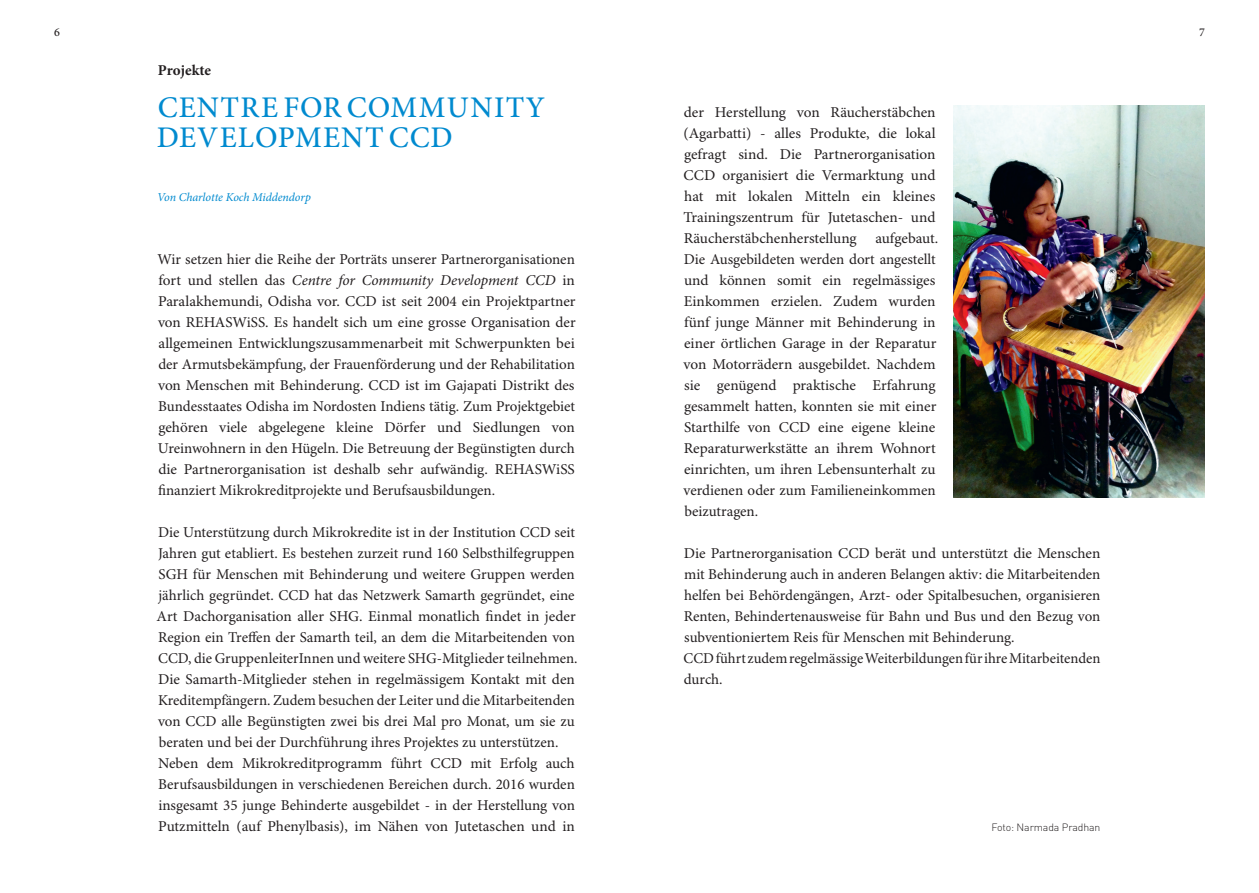
<style>
.page{position:relative;width:1259px;height:893px;background:#fff}
.page>*{position:absolute;margin:0;border:0;box-sizing:border-box;transform-origin:0 0}
.t1{font:500 30px/30px "Minion Pro";letter-spacing:.035em;color:#008acf}
.t2{font:15px/21px "Minion Pro";color:#231f20}
.t3{font:700 15px "Minion Pro";color:#231f20}
.t4{font:italic 12px "Minion Pro";letter-spacing:-.005em;color:#008acf}
.t5{font:500 12px "Minion Pro";color:#231f20}
.t6{font:300 10.5px "DIN";letter-spacing:-.01em;color:#231f20}
.s1{font-style:italic}
</style>
<div class="page">
<img style="left:953px;top:105px;width:252px;height:392px">
<p class="t5" style="left:54px;top:24px;width:7px">6</p>
<p class="t5" style="left:1199px;top:24px;width:7px">7</p>
<p class="t3" style="left:158px;top:60px;width:55px">Projekte</p>
<h1 class="t1" style="left:157px;top:92px;width:390px">CENTRE FOR COMMUNITY<br>DEVELOPMENT CCD</h1>
<p class="t4" style="left:157px;top:189px;width:155px">Von Charlotte Koch Middendorp</p>
<p class="t2" style="left:158px;top:249px;width:419px;text-align:justify">Wir setzen hier die Reihe der Porträts unserer Partnerorganisationen fort und stellen das <span class="s1">Centre for Community Development CCD</span> in Paralakhemundi, Odisha vor. CCD ist seit 2004 ein Projektpartner von REHASWiSS. Es handelt sich um eine grosse Organisation der allgemeinen Entwicklungszusammenarbeit mit Schwerpunkten bei der Armutsbekämpfung, der Frauenförderung und der Rehabilitation von Menschen mit Behinderung. CCD ist im Gajapati Distrikt des Bundesstaates Odisha im Nordosten Indiens tätig. Zum Projektgebiet gehören viele abgelegene kleine Dörfer und Siedlungen von Ureinwohnern in den Hügeln. Die Betreuung der Begünstigten durch die Partnerorganisation ist deshalb sehr aufwändig. REHASWiSS finanziert Mikrokreditprojekte und Berufsausbildungen.</p>
<p class="t2" style="left:157px;top:522px;width:422px">Die Unterstützung durch Mikrokredite ist in der Institution CCD seit Jahren gut etabliert. Es bestehen zurzeit rund 160 Selbsthilfegruppen SGH für Menschen mit Behinderung und weitere Gruppen werden jährlich gegründet. CCD hat das Netzwerk Samarth gegründet, eine Art Dachorganisation aller SHG. Einmal monatlich findet in jeder Region ein Treffen der Samarth teil, an dem die Mitarbeitenden von CCD, die GruppenleiterInnen und weitere SHG-Mitglieder teilnehmen.<br>Die Samarth-Mitglieder stehen in regelmässigem Kontakt mit den Kreditempfängern. Zudem besuchen der Leiter und die Mitarbeitenden von CCD alle Begünstigten zwei bis drei Mal pro Monat, um sie zu beraten und bei der Durchführung ihres Projektes zu unterstützen.<br>Neben dem Mikrokreditprogramm führt CCD mit Erfolg auch Berufsausbildungen in verschiedenen Bereichen durch. 2016 wurden insgesamt 35 junge Behinderte ausgebildet - in der Herstellung von Putzmitteln (auf Phenylbasis), im Nähen von Jutetaschen und in</p>
<p class="t2" style="left:683px;top:102px;width:256px">der Herstellung von Räucherstäbchen (Agarbatti) - alles Produkte, die lokal gefragt sind. Die Partnerorganisation CCD organisiert die Vermarktung und hat mit lokalen Mitteln ein kleines Trainingszentrum für Jutetaschen- und Räucherstäbchenherstellung aufgebaut.<br>Die Ausgebildeten werden dort angestellt und können somit ein regelmässiges Einkommen erzielen. Zudem wurden fünf junge Männer mit Behinderung in einer örtlichen Garage in der Reparatur von Motorrädern ausgebildet. Nachdem sie genügend praktische Erfahrung gesammelt hatten, konnten sie mit einer Starthilfe von CCD eine eigene kleine Reparaturwerkstätte an ihrem Wohnort einrichten, um ihren Lebensunterhalt zu verdienen oder zum Familieneinkommen beizutragen.</p>
<p class="t2" style="left:683px;top:543px;width:418px">Die Partnerorganisation CCD berät und unterstützt die Menschen mit Behinderung auch in anderen Belangen aktiv: die Mitarbeitenden helfen bei Behördengängen, Arzt- oder Spitalbesuchen, organisieren Renten, Behindertenausweise für Bahn und Bus und den Bezug von subventioniertem Reis für Menschen mit Behinderung.<br>CCD führt zudem regelmässige Weiterbildungen für ihre Mitarbeitenden durch.</p>
<p class="t6" style="left:991px;top:821px;width:110px">Foto: Narmada Pradhan</p>
</div>
